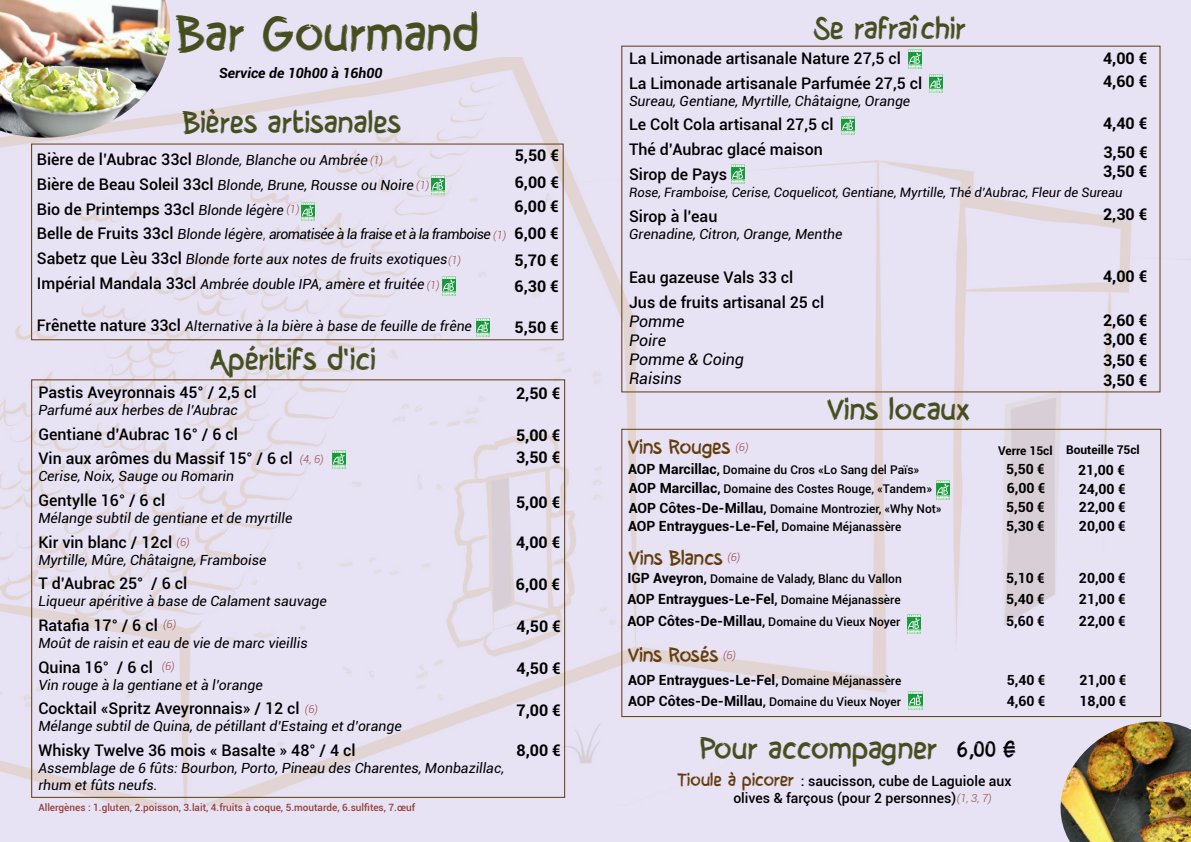
<style>
.page{position:relative;width:1191px;height:842px;background:#e7e3f5}
.page>*{position:absolute;margin:0;border:0;box-sizing:border-box;transform-origin:0 0}
.t1{font:44px "Brushy Cre";color:#454e1e}
.t2{font:27px "Brushy Cre";color:#454e1e}
.t3{font:18px "Brushy Cre";color:#623b0c}
.t4{font:500 16px/24.9px "Roboto";color:#000}
.t5{font:700 16px/26.6px "Roboto";color:#000}
.t6{font:italic 16px/19.2px "Roboto";color:#000}
.t7{font:italic 14px/24.9px "Roboto";color:#000}
.t8{font:700 14px/21.5px "Roboto";color:#000}
.t9{font:500 14px/16.8px "Roboto";color:#000;text-align:center}
.t10{font:italic 700 14px "Roboto";color:#000}
.t11{font:italic 13px "Roboto";color:#000}
.t12{font:500 12px/18.9px "Roboto";color:#000}
.t13{font:700 12px "Roboto";color:#000}
.t14{font:italic 300 11px "Roboto";color:#95413b}
.t15{font:500 10px "Roboto";color:#95413b}
.s1{font-weight:500;font-style:normal;font-size:16px}
.s2{font-weight:400;font-style:italic;font-size:14px}
.s3{font-weight:300;font-style:normal}
.s4{font-weight:700;font-size:14px}
.s5{font-size:14px}
.s6{font-weight:500}
.s7{font-weight:500;font-size:12px}
.s8{font-size:20px;color:#000}
.s9{font-family:"Brushy Cre";font-weight:400;font-size:16px;color:#623b0c}
</style>
<div class="page">
<img style="left:0;top:57px;width:1191px;height:749px">
<img style="left:0;top:0;width:170px;height:138px">
<img style="left:432px;top:176px;width:13px;height:18px">
<img style="left:302px;top:202px;width:13px;height:19px">
<img style="left:332px;top:450px;width:13px;height:18px">
<img style="left:908px;top:50px;width:13px;height:18px">
<img style="left:929px;top:74px;width:13px;height:19px">
<img style="left:841px;top:116px;width:13px;height:18px">
<img style="left:731px;top:165px;width:13px;height:18px">
<img style="left:476px;top:318px;width:13px;height:19px">
<img style="left:936px;top:481px;width:13px;height:18px">
<img style="left:907px;top:615px;width:13px;height:18px">
<img style="left:909px;top:691px;width:13px;height:19px">
<div style="left:621px;top:429px;width:540px;height:288px;border:1px solid #623b0c"></div>
<img style="left:1049px;top:721px;width:141px;height:121px">
<img style="left:443px;top:277px;width:13px;height:18px">
<h1 class="t1" style="left:178px;top:3px;width:303px">Bar Gourmand</h1>
<p class="t10" style="left:219px;top:63px;width:165px">Service de 10h00 à 16h00</p>
<h2 class="t2" style="left:184px;top:103px;width:220px">Bières artisanales</h2>
<p class="t7" style="left:37px;top:147px;width:378px"><span class="s1">Bière de l’Aubrac 33cl</span> Blonde, Blanche ou Ambrée<br><span class="s1">Bière de Beau Soleil 33cl</span> Blonde, Brune, Rousse ou Noire</p>
<p class="t4" style="left:37px;top:196px;width:248px">Bio de Printemps 33cl <span class="s2">Blonde légère</span></p>
<p class="t7" style="left:37px;top:221px;width:455px"><span class="s1">Belle de Fruits 33cl</span> Blonde légère<span class="s3">,</span> aromatisée à la fraise et à la framboise<br><span class="s1">Sabetz que Lèu 33cl</span> Blonde forte aux notes de fruits exotiques<br><span class="s1">Impérial Mandala 33cl</span> Ambrée double IPA, amère et fruitée</p>
<p class="t7" style="left:37px;top:313px;width:436px"><span class="s1">Frênette nature 33cl</span> Alternative à la bière à base de feuille de frêne</p>
<p class="t14" style="left:370px;top:152px;width:15px">(1)</p>
<p class="t14" style="left:416px;top:178px;width:15px">(1)</p>
<p class="t14" style="left:286px;top:202px;width:15px">(1)</p>
<p class="t14" style="left:493px;top:227px;width:15px">(1)</p>
<p class="t14" style="left:448px;top:253px;width:15px">(1)</p>
<p class="t14" style="left:427px;top:278px;width:15px">(1)</p>
<h2 class="t2" style="left:211px;top:340px;width:167px">Apéritifs d’ici</h2>
<p class="t4" style="left:38px;top:379px;width:220px">Pastis Aveyronnais 45° / 2,5 cl</p>
<p class="t7" style="left:38px;top:397px;width:201px">Parfumé aux herbes de l’Aubrac</p>
<p class="t4" style="left:38px;top:421px;width:256px">Gentiane d’Aubrac 16° / 6 cl<br>Vin aux arômes du Massif 15° / 6 cl</p>
<p class="t7" style="left:38px;top:463px;width:197px">Cerise, Noix, Sauge ou Romarin</p>
<p class="t4" style="left:38px;top:487px;width:128px">Gentylle 16° / 6 cl</p>
<p class="t7" style="left:38px;top:505px;width:255px">Mélange subtil de gentiane et de myrtille</p>
<p class="t4" style="left:38px;top:529px;width:135px">Kir vin blanc / 12cl</p>
<p class="t7" style="left:38px;top:547px;width:229px">Myrtille, Mûre, Châtaigne, Framboise</p>
<p class="t4" style="left:38px;top:571px;width:150px">T d’Aubrac 25° / 6 cl</p>
<p class="t7" style="left:38px;top:588px;width:290px">Liqueur apéritive à base de Calament sauvage</p>
<p class="t4" style="left:38px;top:612px;width:121px">Ratafia 17° / 6 cl</p>
<p class="t7" style="left:38px;top:630px;width:271px">Moût de raisin et eau de vie de marc vieillis</p>
<p class="t4" style="left:38px;top:654px;width:116px">Quina 16° / 6 cl</p>
<p class="t7" style="left:38px;top:672px;width:226px">Vin rouge à la gentiane et à l’orange</p>
<p class="t4" style="left:38px;top:696px;width:263px">Cocktail «Spritz Aveyronnais» / 12 cl</p>
<p class="t7" style="left:38px;top:713px;width:365px">Mélange subtil de Quina, de pétillant d’Estaing et d’orange</p>
<p class="t4" style="left:38px;top:737px;width:319px">Whisky Twelve 36 mois « Basalte » 48° / 4 cl</p>
<p class="t7" style="left:38px;top:759px;width:467px;line-height:16.8px">Assemblage de 6 fûts: Bourbon, Porto, Pineau des Charentes, Monbazillac, rhum et fûts neufs.</p>
<p class="t14" style="left:300px;top:452px;width:25px">(4, 6)</p>
<p class="t14" style="left:177px;top:534px;width:15px">(6)</p>
<p class="t14" style="left:163px;top:617px;width:15px">(6)</p>
<p class="t14" style="left:162px;top:659px;width:15px">(6)</p>
<p class="t14" style="left:305px;top:702px;width:15px">(6)</p>
<p class="t15" style="left:38px;top:801px;width:378px">Allergènes : 1.gluten, 2.poisson, 3.lait, 4.fruits à coque, 5.moutarde, 6.sulfites, 7.œuf</p>
<p class="t5" style="left:515px;top:141px;width:46px;line-height:27.3px">5,50 €<br>6,00 €</p>
<p class="t5" style="left:514px;top:220px;width:46px;text-align:justify">6,00 € 5,70 € 6,30 €</p>
<p class="t5" style="left:514px;top:193px;width:46px">6,00 €</p>
<p class="t5" style="left:514px;top:314px;width:46px">5,50 €</p>
<p class="t5" style="left:516px;top:379px;width:46px">2,50 €</p>
<p class="t5" style="left:516px;top:421px;width:46px">5,00 €</p>
<p class="t5" style="left:516px;top:444px;width:46px">3,50 €</p>
<p class="t5" style="left:516px;top:488px;width:46px">5,00 €</p>
<p class="t5" style="left:516px;top:528px;width:46px">4,00 €</p>
<p class="t5" style="left:516px;top:570px;width:46px">6,00 €</p>
<p class="t5" style="left:516px;top:612px;width:46px">4,50 €</p>
<p class="t5" style="left:516px;top:654px;width:46px">4,50 €</p>
<p class="t5" style="left:516px;top:696px;width:46px">7,00 €</p>
<p class="t5" style="left:516px;top:736px;width:46px">8,00 €</p>
<h2 class="t2" style="left:814px;top:9px;width:155px">Se rafraîchir</h2>
<p class="t4" style="left:629px;top:45px;width:295px">La Limonade artisanale Nature 27,5 cl<br>La Limonade artisanale Parfumée 27,5 cl</p>
<p class="t7" style="left:629px;top:88px;width:283px">Sureau, Gentiane, Myrtille, Châtaigne, Orange</p>
<p class="t4" style="left:629px;top:112px;width:206px">Le Colt Cola artisanal 27,5 cl<br>Thé d’Aubrac glacé maison<br>Sirop de Pays</p>
<p class="t11" style="left:629px;top:183px;width:495px">Rose, Framboise, Cerise, Coquelicot, Gentiane, Myrtille, Thé d’Aubrac, Fleur de Sureau</p>
<p class="t4" style="left:629px;top:203px;width:90px">Sirop à l’eau</p>
<p class="t7" style="left:629px;top:221px;width:215px">Grenadine, Citron, Orange, Menthe</p>
<p class="t4" style="left:629px;top:264px;width:197px">Eau gazeuse Vals 33 cl<br>Jus de fruits artisanal 25 cl</p>
<p class="t6" style="left:629px;top:311px;width:116px">Pomme<br>Poire<br>Pomme &amp; Coing<br>Raisins</p>
<p class="t5" style="left:1103px;top:46px;width:46px;line-height:23px">4,00 €<br>4,60 €</p>
<p class="t5" style="left:1103px;top:110px;width:46px">4,40 €</p>
<p class="t5" style="left:1103px;top:158px;width:46px">3,50 €</p>
<p class="t5" style="left:1103px;top:201px;width:46px">2,30 €</p>
<p class="t5" style="left:1103px;top:138px;width:46px">3,50 €</p>
<p class="t5" style="left:1103px;top:263px;width:46px">4,00 €</p>
<p class="t5" style="left:1103px;top:311px;width:46px;line-height:18.8px">2,60 €<br>3,00 €</p>
<p class="t5" style="left:1103px;top:350px;width:46px;line-height:19.9px">3,50 €<br>3,50 €</p>
<p class="t3" style="left:628px;top:435px;width:105px">Vins Rouges</p>
<p class="t14" style="left:735px;top:439px;width:15px">(6)</p>
<h2 class="t2" style="left:827px;top:390px;width:145px">Vins locaux</h2>
<p class="t12" style="left:628px;top:460px;width:305px"><span class="s4">AOP Marcillac</span><span class="s5">,</span> Domaine du Cros «Lo Sang del Païs»<br><span class="s4">AOP Marcillac</span><span class="s5">,</span> Domaine des Costes Rouge, «Tandem»</p>
<p class="t12" style="left:629px;top:499px;width:314px"><span class="s4">AOP Côtes-De-Millau</span><span class="s5">,</span> Domaine Montrozier, «Why Not»</p>
<p class="t13" style="left:998px;top:441px;width:143px">Verre 15cl Bouteille 75cl</p>
<p class="t8" style="left:1006px;top:458px;width:40px">5,50 €</p>
<p class="t8" style="left:1006px;top:496px;width:40px">5,50 €</p>
<p class="t8" style="left:1078px;top:459px;width:48px">21,00 €</p>
<p class="t8" style="left:1079px;top:496px;width:48px">22,00 €</p>
<p class="t8" style="left:1006px;top:477px;width:40px">6,00 €</p>
<p class="t8" style="left:1078px;top:477px;width:48px">24,00 €</p>
<p class="t8" style="left:628px;top:515px;width:275px">AOP Entraygues-Le-Fel<span class="s6">,</span> <span class="s7">Domaine Méjanassère</span></p>
<p class="t8" style="left:1006px;top:515px;width:40px">5,30 €</p>
<p class="t8" style="left:1079px;top:515px;width:48px">20,00 €</p>
<p class="t12" style="left:627px;top:569px;width:276px"><span class="s4">IGP Aveyron</span><span class="s5">,</span> Domaine de Valady, Blanc du Vallon</p>
<p class="t8" style="left:1006px;top:567px;width:40px">5,10 €</p>
<p class="t8" style="left:1079px;top:567px;width:48px">20,00 €</p>
<p class="t3" style="left:629px;top:545px;width:97px">Vins Blancs</p>
<p class="t14" style="left:727px;top:550px;width:15px">(6)</p>
<p class="t8" style="left:627px;top:588px;width:275px">AOP Entraygues-Le-Fel<span class="s6">,</span> <span class="s7">Domaine Méjanassère</span></p>
<p class="t12" style="left:627px;top:612px;width:274px"><span class="s4">AOP Côtes-De-Millau</span><span class="s5">,</span> Domaine du Vieux Noyer</p>
<p class="t3" style="left:628px;top:643px;width:93px">Vins Rosés</p>
<p class="t14" style="left:723px;top:647px;width:15px">(6)</p>
<p class="t8" style="left:628px;top:668px;width:275px">AOP Entraygues-Le-Fel<span class="s6">,</span> <span class="s7">Domaine Méjanassère</span></p>
<p class="t12" style="left:628px;top:692px;width:274px"><span class="s4">AOP Côtes-De-Millau</span><span class="s5">,</span> Domaine du Vieux Noyer</p>
<p class="t8" style="left:1006px;top:588px;width:40px">5,40 €<br>5,60 €</p>
<p class="t8" style="left:1079px;top:588px;width:48px">21,00 €<br>22,00 €</p>
<p class="t8" style="left:1006px;top:668px;width:40px">5,40 €<br>4,60 €</p>
<p class="t8" style="left:1079px;top:668px;width:48px">21,00 €<br>18,00 €</p>
<h2 class="t2" style="left:701px;top:729px;width:318px">Pour accompagner <span class="s8">6,00 €</span></h2>
<p class="t9" style="left:678px;top:772px;width:335px"><span class="s9">Tioule à picorer</span> : saucisson, cube de Laguiole aux olives &amp; farçous (pour 2 personnes)</p>
<p class="t14" style="left:957px;top:790px;width:36px">(1, 3, 7)</p>
</div>
